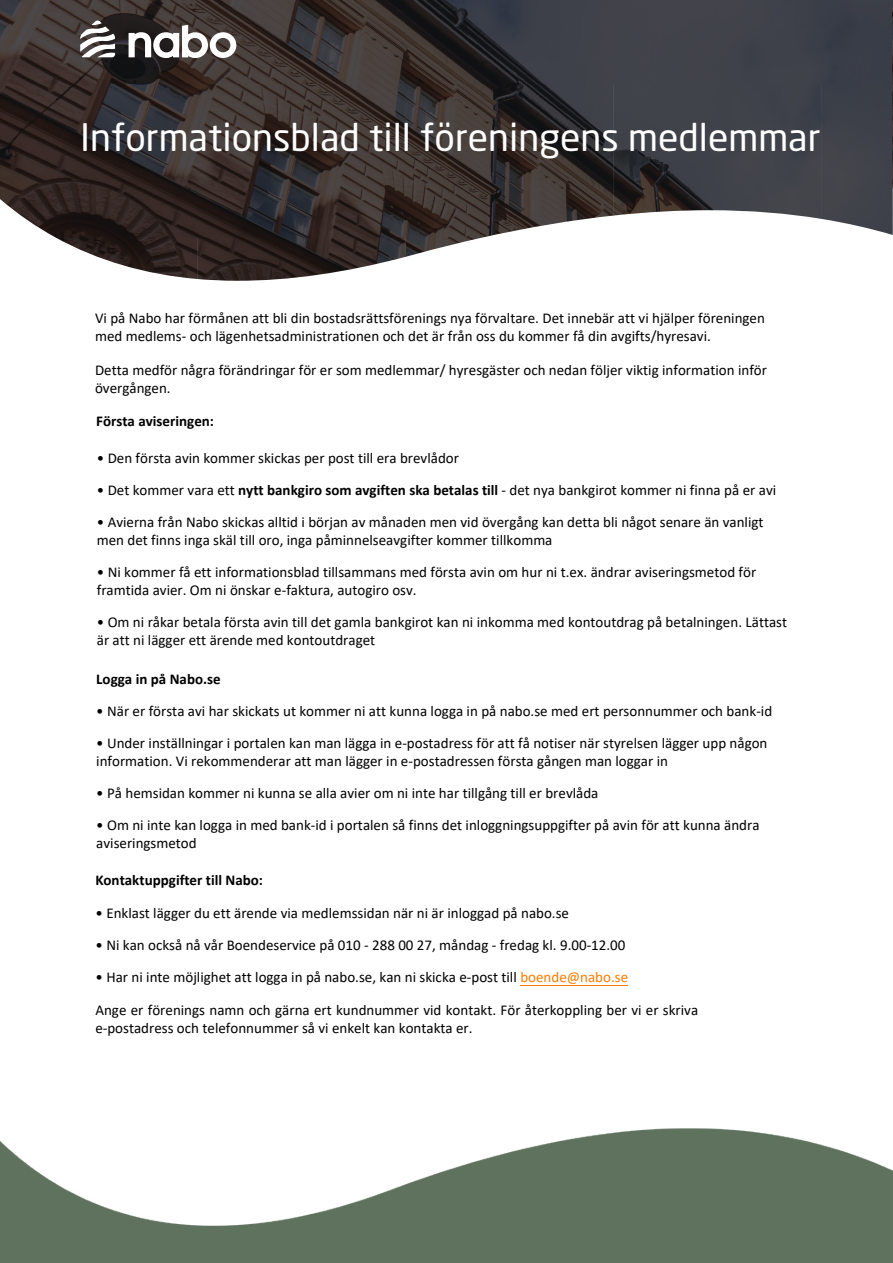
<style>
.page{position:relative;width:893px;height:1263px;background:#fff}
.page>*{position:absolute;margin:0;border:0;box-sizing:border-box;transform-origin:0 0}
.t1{font:37.5px "Neo Sans W1 G";color:#fff}
.t2{font:15px/18px "Calibri";color:#000}
.t3{font:700 15px "Calibri";color:#000}
.s1{font-weight:700}
.s2{color:#fb7d00}
</style>
<div class="page">
<img style="left:0;top:0;width:892px;height:84px">
<img style="left:0;top:84px;width:613px;height:154px">
<img style="left:613px;top:84px;width:208px;height:135px">
<div style="left:821px;top:84px;width:72px;height:151px;background:#40424a"></div>
<img style="left:56px;top:238px;width:141px;height:41px">
<img style="left:197px;top:238px;width:208px;height:43px">
<img style="left:405px;top:238px;width:75px;height:19px">
<svg style="left:892px;top:0;width:1px;height:83px"></svg>
<img style="left:892px;top:83px;width:1px;height:105px">
<svg style="left:129px;top:25px;width:107px;height:33px"></svg>
<svg style="left:80px;top:21px;width:35px;height:36px"></svg>
<img style="left:0;top:1128px;width:893px;height:135px">
<hr style="left:521px;top:985px;width:107px;height:1px;background:#fb7d00">
<h1 class="t1" style="left:80px;top:114px;width:742px">Informationsblad till föreningens medlemmar</h1>
<p class="t2" style="left:95px;top:309px;width:671px">Vi på Nabo har förmånen att bli din bostadsrättsförenings nya förvaltare. Det innebär att vi hjälper föreningen med medlems- och lägenhetsadministrationen och det är från oss du kommer få din avgifts/hyresavi.</p>
<p class="t2" style="left:95px;top:360px;width:673px">Detta medför några förändringar för er som medlemmar/ hyresgäster och nedan följer viktig information inför övergången.</p>
<p class="t3" style="left:96px;top:411px;width:119px">Första aviseringen:</p>
<p class="t2" style="left:97px;top:449px;width:364px">• Den första avin kommer skickas per post till era brevlådor</p>
<p class="t2" style="left:97px;top:481px;width:681px">• Det kommer vara ett <span class="s1">nytt bankgiro som avgiften ska betalas till</span> - det nya bankgirot kommer ni finna på er avi</p>
<p class="t2" style="left:97px;top:513px;width:668px">• Avierna från Nabo skickas alltid i början av månaden men vid övergång kan detta bli något senare än vanligt men det finns inga skäl till oro, inga påminnelseavgifter kommer tillkomma</p>
<p class="t2" style="left:97px;top:563px;width:661px">• Ni kommer få ett informationsblad tillsammans med första avin om hur ni t.ex. ändrar aviseringsmetod för framtida avier. Om ni önskar e-faktura, autogiro osv.</p>
<p class="t2" style="left:97px;top:613px;width:692px">• Om ni råkar betala första avin till det gamla bankgirot kan ni inkomma med kontoutdrag på betalningen. Lättast är att ni lägger ett ärende med kontoutdraget</p>
<p class="t3" style="left:96px;top:668px;width:126px">Logga in på Nabo.se</p>
<p class="t2" style="left:96px;top:702px;width:677px">• När er första avi har skickats ut kommer ni att kunna logga in på nabo.se med ert personnummer och bank-id</p>
<p class="t2" style="left:96px;top:734px;width:673px">• Under inställningar i portalen kan man lägga in e-postadress för att få notiser när styrelsen lägger upp någon information. Vi rekommenderar att man lägger in e-postadressen första gången man loggar in</p>
<p class="t2" style="left:96px;top:784px;width:504px">• På hemsidan kommer ni kunna se alla avier om ni inte har tillgång till er brevlåda</p>
<p class="t2" style="left:96px;top:816px;width:665px">• Om ni inte kan logga in med bank-id i portalen så finns det inloggningsuppgifter på avin för att kunna ändra aviseringsmetod</p>
<p class="t3" style="left:95px;top:869px;width:169px">Kontaktuppgifter till Nabo:</p>
<p class="t2" style="left:96px;top:904px;width:475px">• Enklast lägger du ett ärende via medlemssidan när ni är inloggad på nabo.se</p>
<p class="t2" style="left:96px;top:936px;width:531px">• Ni kan också nå vår Boendeservice på 010 - 288 00 27, måndag - fredag kl. 9.00-12.00</p>
<p class="t2" style="left:95px;top:961px;width:604px;line-height:32.5px">• Har ni inte möjlighet att logga in på nabo.se, kan ni skicka e-post till <span class="s2">boende@nabo.se<br></span>Ange er förenings namn och gärna ert kundnummer vid kontakt. För återkoppling ber vi er skriva</p>
<p class="t2" style="left:95px;top:1018px;width:379px">e-postadress och telefonnummer så vi enkelt kan kontakta er.</p>
</div>
